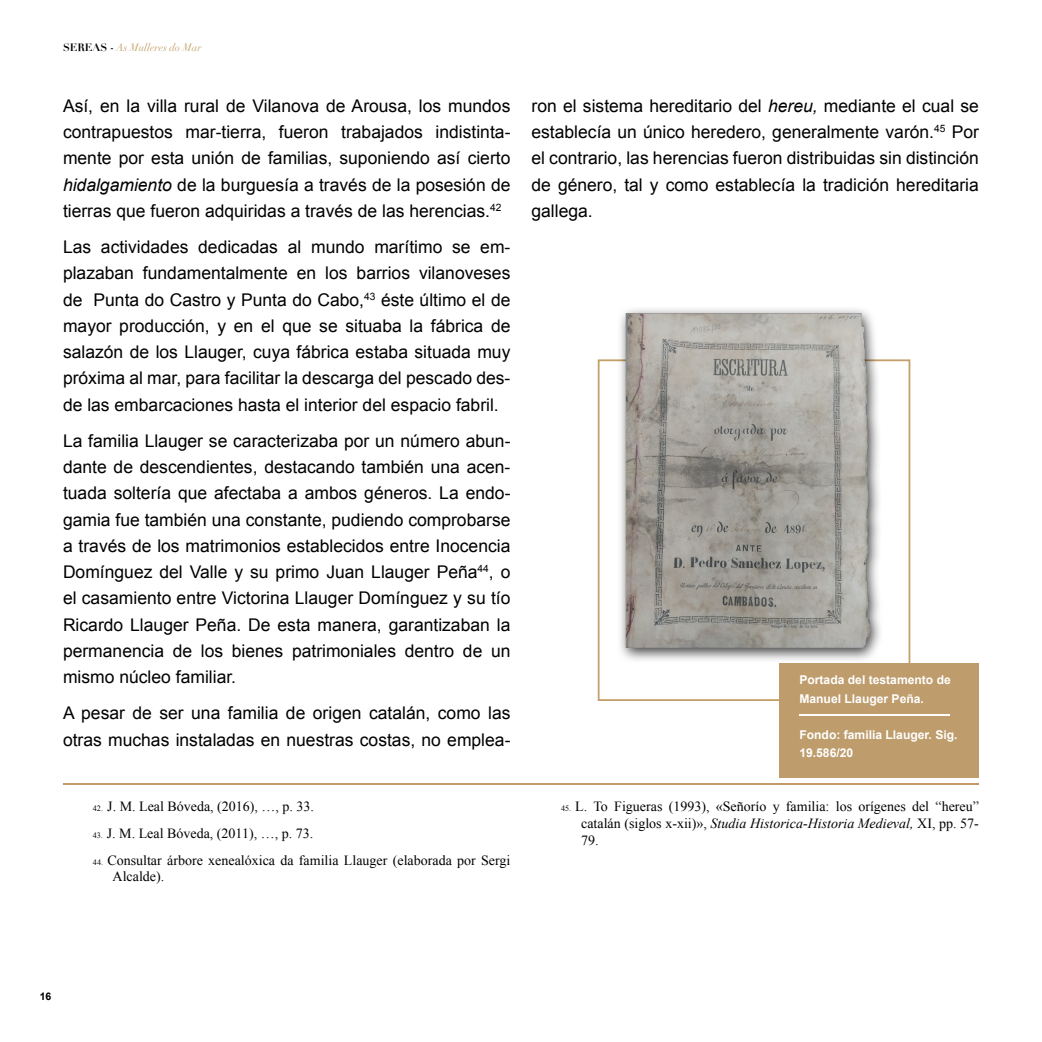
<style>
.page{position:relative;width:1042px;height:1042px;background:#fff}
.page>*{position:absolute;margin:0;border:0;box-sizing:border-box;transform-origin:0 0}
.t1{font:17.5px/26.2px "Arial";color:#000;text-align:justify}
.t2{font:14px/16.8px "Times New Roman";color:#000}
.t3{font:700 12.08px/18.2px "Arial";color:#fff}
.t4{font:italic 10.5px "Didot";color:#c3a067}
.t5{font:700 10.5px "Arial";color:#000}
.s1{font-weight:700;font-style:normal;color:#000}
.s2{font-style:italic}
.s3{font-size:8.22px}
</style>
<div class="page">
<img style="left:597px;top:309px;width:301px;height:364px">
<hr style="left:63px;top:783px;width:916px;height:2px;background:#c49a6c">
<div style="left:779px;top:663px;width:200px;height:114px;background:#be9c6c"></div>
<hr style="left:799px;top:714px;width:150px;height:1px;background:#fff">
<p class="t4" style="left:63px;top:41px;width:140px"><span class="s1">SEREAS -</span> As Mulleres do Mar</p>
<p class="t1" style="left:63px;top:93px;width:449px">Así, en la villa rural de Vilanova de Arousa, los mundos contrapuestos mar-tierra, fueron trabajados indistinta&shy;mente por esta unión de familias, suponiendo así cierto <span class="s2">hidalgamiento</span> de la burguesía a través de la posesión de tierras que fueron adquiridas a través de las herencias.<sup>42</sup></p>
<p class="t1" style="left:63px;top:234px;width:449px">Las actividades dedicadas al mundo marítimo se em&shy;plazaban fundamentalmente en los barrios vilanoveses de Punta do Castro y Punta do Cabo,<sup>43</sup> éste último el de mayor producción, y en el que se situaba la fábrica de salazón de los Llauger, cuya fábrica estaba situada muy próxima al mar, para facilitar la descarga del pescado des&shy;de las embarcaciones hasta el interior del espacio fabril.</p>
<p class="t1" style="left:63px;top:428px;width:449px">La familia Llauger se caracterizaba por un número abun&shy;dante de descendientes, destacando también una acen&shy;tuada soltería que afectaba a ambos géneros. La endo&shy;gamia fue también una constante, pudiendo comprobarse a través de los matrimonios establecidos entre Inocencia Domínguez del Valle y su primo Juan Llauger Peña<sup>44</sup>, o el casamiento entre Victorina Llauger Domínguez y su tío Ricardo Llauger Peña. De esta manera, garantizaban la permanencia de los bienes patrimoniales dentro de un mismo núcleo familiar.</p>
<p class="t1" style="left:63px;top:700px;width:449px">A pesar de ser una familia de origen catalán, como las otras muchas instaladas en nuestras costas, no emplea-</p>
<p class="t2" style="left:93px;top:798px;width:223px"><span class="s3">42.</span> J. M. Leal Bóveda, (2016), …, p. 33.</p>
<p class="t2" style="left:93px;top:824px;width:222px"><span class="s3">43.</span> J. M. Leal Bóveda, (2011), …, p. 73.</p>
<p class="t2" style="left:113px;top:851px;width:399px;text-indent:-20px"><span class="s3">44.</span> Consultar árbore xenealóxica da familia Llauger (elaborada por Sergi<br>Alcalde).</p>
<p class="t1" style="left:531px;top:93px;width:449px">ron el sistema hereditario del <span class="s2">hereu,</span> mediante el cual se establecía un único heredero, generalmente varón.<sup>45</sup> Por el contrario, las herencias fueron distribuidas sin distinción de género, tal y como establecía la tradición hereditaria gallega.</p>
<p class="t3" style="left:799px;top:671px;width:153px">Portada del testamento de<br>Manuel Llauger Peña.</p>
<p class="t3" style="left:799px;top:726px;width:160px">Fondo: familia Llauger. Sig.<br>19.586/20</p>
<p class="t2" style="left:581px;top:798px;width:399px;text-align:justify;text-indent:-20px"><span class="s3">45.</span> L. To Figueras (1993), «Señorío y familia: los orígenes del “hereu” catalán (siglos x-xii)», <span class="s2">Studia Historica-Historia Medieval,</span> XI, pp. 57- 79.</p>
<p class="t5" style="left:40px;top:989px;width:13px">16</p>
</div>
